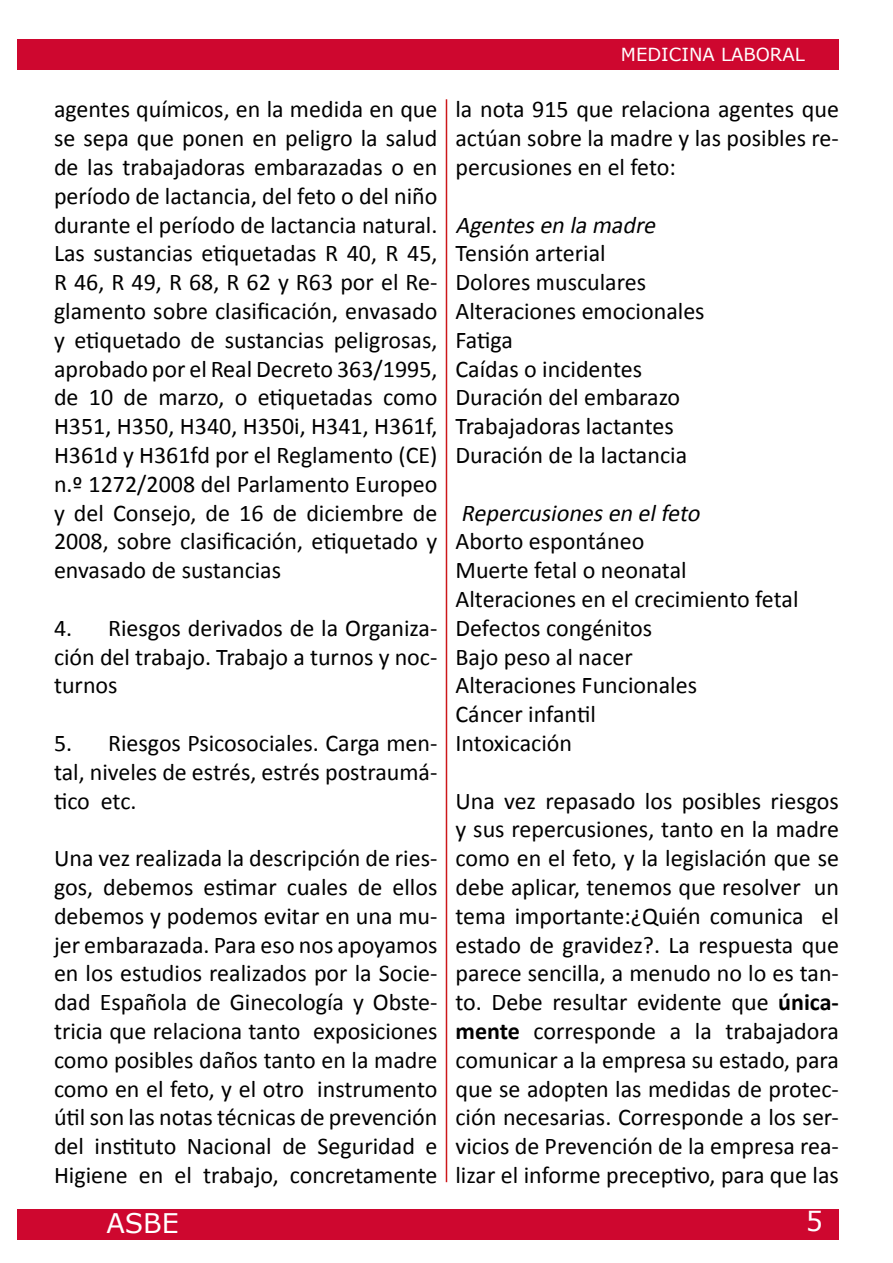
<style>
.page{position:relative;width:893px;height:1263px;background:#fff}
.page>*{position:absolute;margin:0;border:0;box-sizing:border-box;transform-origin:0 0}
.t1{font:27px "MS Reference Sans Serif";color:#fff}
.t2{font:24px/28.8px "Calibri";color:#000;text-align:justify}
.t3{font:italic 24px "Calibri";color:#000}
.t4{font:18px "MS Reference Sans Serif";color:#fff}
.s1{font-weight:700}
</style>
<div class="page">
<div style="left:17px;top:39px;width:822px;height:30px;background:#ce072f"></div>
<hr style="left:446px;top:99px;width:1px;height:1083px;background:#cd171a">
<div style="left:17px;top:1209px;width:822px;height:30px;background:#ce072f"></div>
<p class="t2" style="left:54px;top:95px;width:385px">agentes químicos, en la medida en que se sepa que ponen en peligro la salud de las trabajadoras embarazadas o en período de lactancia, del feto o del niño durante el período de lactancia natural.<br>Las sustancias etiquetadas R 40, R 45, R 46, R 49, R 68, R 62 y R63 por el Re&shy;glamento sobre clasificación, envasado y etiquetado de sustancias peligrosas, aprobado por el Real Decreto 363/1995, de 10 de marzo, o etiquetadas como H351, H350, H340, H350i, H341, H361f, H361d y H361fd por el Reglamento (CE) n.º 1272/2008 del Parlamento Europeo y del Consejo, de 16 de diciembre de 2008, sobre clasificación, etiquetado y envasado de sustancias</p>
<p class="t2" style="left:54px;top:613px;width:385px">4. Riesgos derivados de la Organiza&shy;ción del trabajo. Trabajo a turnos y noc&shy;turnos</p>
<p class="t2" style="left:54px;top:729px;width:385px">5. Riesgos Psicosociales. Carga men&shy;tal, niveles de estrés, estrés postraumá&shy;tico etc.</p>
<p class="t2" style="left:54px;top:844px;width:385px">Una vez realizada la descripción de ries&shy;gos, debemos estimar cuales de ellos debemos y podemos evitar en una mu&shy;jer embarazada. Para eso nos apoyamos en los estudios realizados por la Socie&shy;dad Española de Ginecología y Obste&shy;tricia que relaciona tanto exposiciones como posibles daños tanto en la madre como en el feto, y el otro instrumento útil son las notas técnicas de prevención del instituto Nacional de Seguridad e Higiene en el trabajo, concretamente</p>
<p class="t4" style="left:621px;top:43px;width:185px">MEDICINA LABORAL</p>
<p class="t2" style="left:455px;top:95px;width:385px">la nota 915 que relaciona agentes que actúan sobre la madre y las posibles re&shy;percusiones en el feto:</p>
<p class="t3" style="left:455px;top:209px;width:207px">Agentesen la madre</p>
<p class="t2" style="left:455px;top:239px;width:251px;text-align:left">Tensión arterial<br>Dolores musculares<br>Alteraciones emocionales<br>Fatiga<br>Caídas o incidentes<br>Duración del embarazo<br>Trabajadoras lactantes<br>Duración de la lactancia</p>
<p class="t3" style="left:461px;top:497px;width:246px">Repercusionesen elfeto</p>
<p class="t2" style="left:455px;top:527px;width:344px;text-align:left">Aborto espontáneo<br>Muerte fetal o neonatal<br>Alteraciones en el crecimiento fetal<br>Defectos congénitos<br>Bajo peso al nacer<br>Alteraciones Funcionales<br>Cáncer infantil<br>Intoxicación</p>
<p class="t2" style="left:455px;top:786px;width:385px">Una vez repasado los posibles riesgos y sus repercusiones, tanto en la madre como en el feto, y la legislación que se debe aplicar, tenemos que resolver un tema importante:¿Quién comunica el estado de gravidez?. La respuesta que parece sencilla, a menudo no lo es tan&shy;to. Debe resultar evidente que <span class="s1">única&shy;mente</span> corresponde a la trabajadora comunicar a la empresa su estado, para que se adopten las medidas de protec&shy;ción necesarias. Corresponde a los ser&shy;vicios de Prevención de la empresa rea&shy;lizar el informe preceptivo, para que las</p>
<p class="t1" style="left:106px;top:1206px;width:74px">ASBE</p>
<p class="t1" style="left:806px;top:1204px;width:19px">5</p>
</div>
